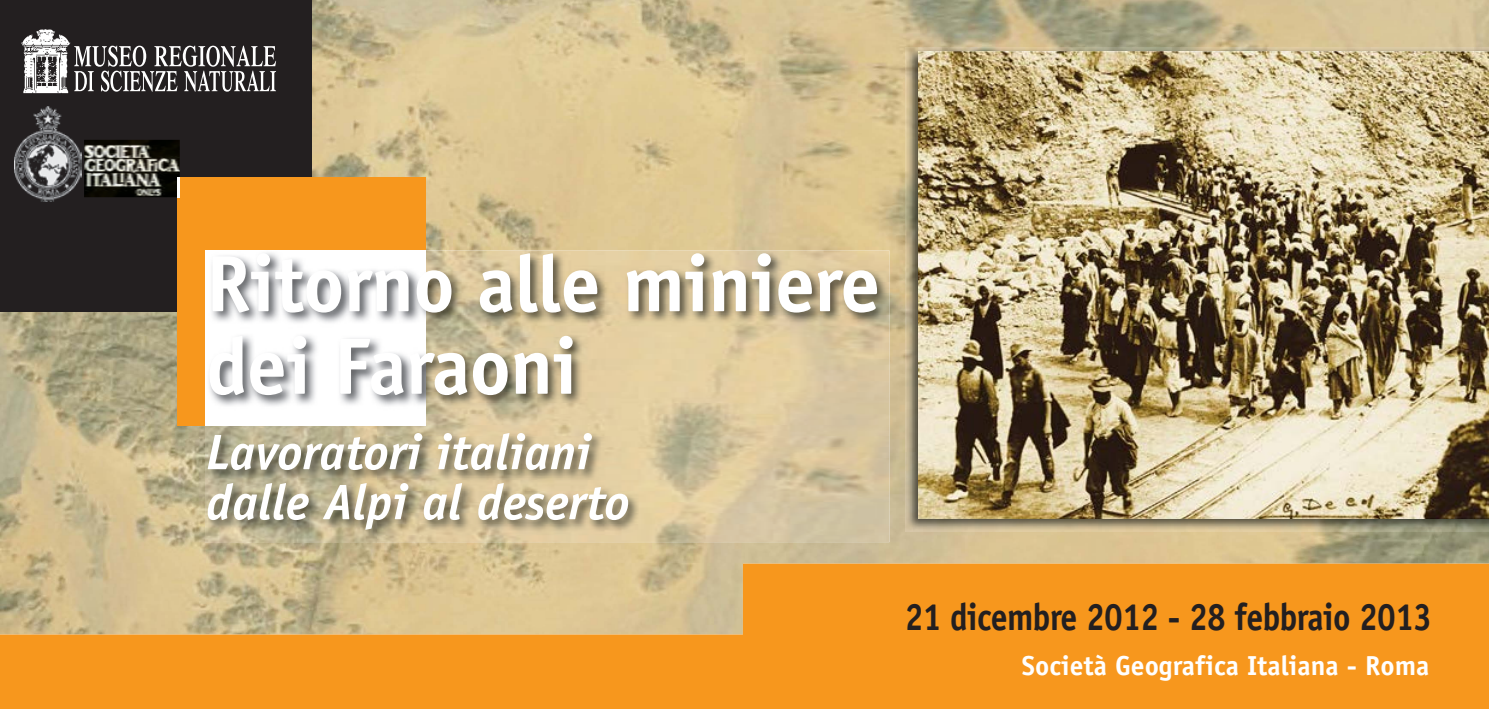
<style>
.page{position:relative;width:1489px;height:709px;background:#fff}
.page>*{position:absolute;margin:0;border:0;box-sizing:border-box;transform-origin:0 0}
.t1{font:700 80px/82.5px "Officina Sans";letter-spacing:-.01em;color:#fff}
.t2{font:italic 700 50px/50px "Officina Sans";color:#fff}
.t3{font:700 38.25px "Officina Sans";letter-spacing:-.02em;color:#231f20;scale:.88 1}
.t4{font:700 27.5px "Officina Sans";color:#fff}
</style>
<div class="page">
<img style="left:0;top:0;width:1488px;height:563px">
<svg style="left:0;top:563px;width:1488px;height:146px;background:#eda039"></svg>
<div style="left:0;top:0;width:312px;height:312px;background:#231f20"></div>
<div style="left:177px;top:177px;width:248px;height:248px;background:#f7971d"></div>
<img style="left:376px;top:250px;width:513px;height:292px">
<img style="left:205px;top:425px;width:171px;height:117px">
<img style="left:205px;top:250px;width:220px;height:175px">
<img style="left:1488px;top:48px;width:1px;height:483px">
<img style="left:905px;top:48px;width:583px;height:483px">
<img style="left:918px;top:51px;width:570px;height:468px">
<img style="left:84px;top:140px;width:96px;height:57px">
<img style="left:177px;top:177px;width:3px;height:20px">
<svg style="left:21px;top:29px;width:255px;height:63px"></svg>
<img style="left:23px;top:30px;width:47px;height:63px">
<img style="left:15px;top:107px;width:66px;height:94px">
<h1 class="t1" style="left:206px;top:242px;width:675px">Ritorno alle miniere dei Faraoni</h1>
<p class="t2" style="left:206px;top:427px;width:425px">Lavoratori italiani dalle Alpi al deserto</p>
<p class="t3" style="left:904px;top:592px;width:601px">21 dicembre 2012 - 28 febbraio 2013</p>
<p class="t4" style="left:1021px;top:648px;width:409px">Società Geografica Italiana - Roma</p>
</div>
